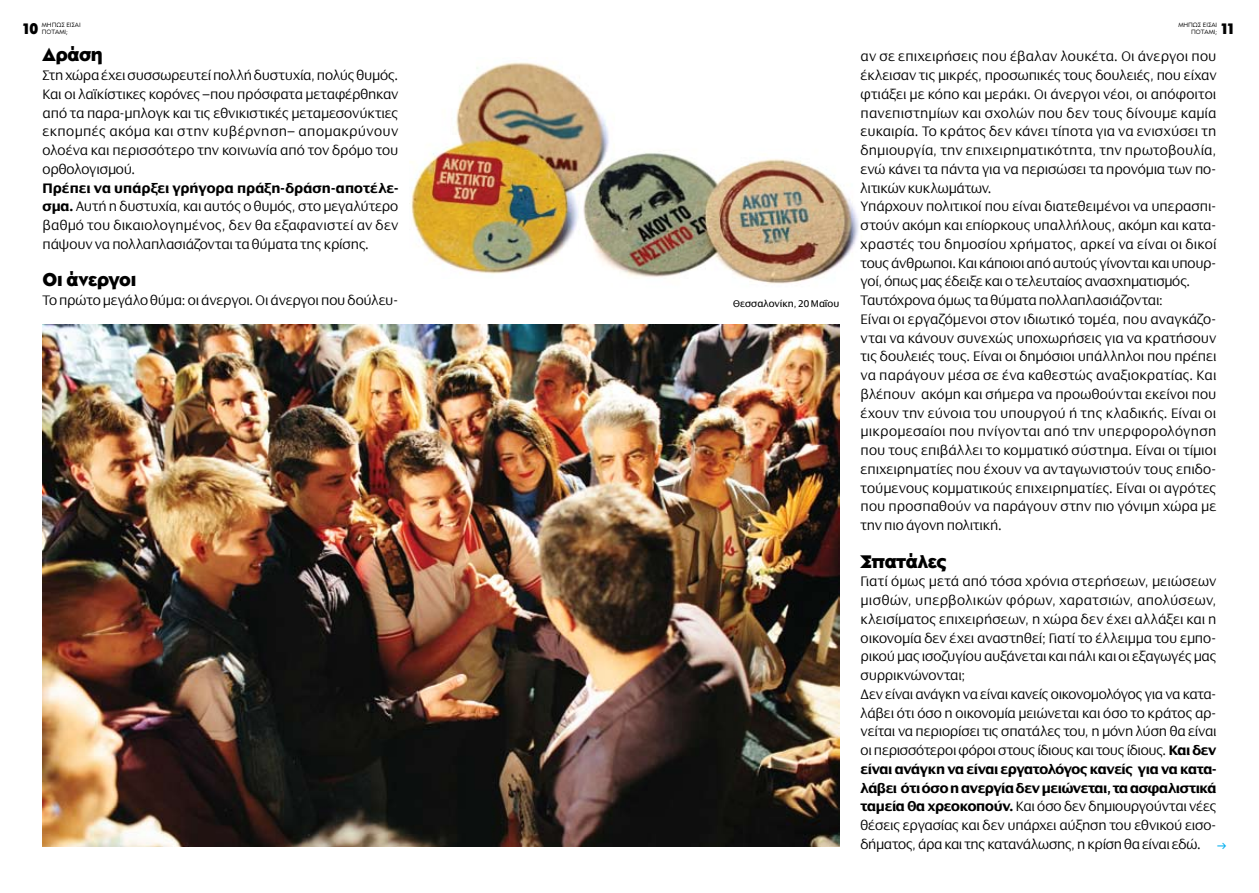
<style>
.page{position:relative;width:1259px;height:893px;background:#fff}
.page>*{position:absolute;margin:0;border:0;box-sizing:border-box;transform-origin:0 0}
.t1{font:18px "Nivea Bold GR";letter-spacing:-.015em;color:#000}
.t2{font:15px "Nivea Bold GR";color:#000}
.t3{font:300 14.85px/18.8px "Vialog";letter-spacing:.005em;color:#000}
.t4{font:13.5px "Fedra Sans Pro";color:#00aeef}
.t5{font:10.5px "Vialog";letter-spacing:.005em;color:#000}
.t6{font:6.15px/6.6px "Nivea Light GR";color:#000}
.s1{font-weight:700}
</style>
<div class="page">
<img style="left:615px;top:151px;width:244px;height:133px">
<img style="left:409px;top:62px;width:206px;height:212px">
<img style="left:43px;top:324px;width:796px;height:522px">
<p class="t2" style="left:23px;top:19px;width:17px">10</p>
<p class="t6" style="left:42px;top:22px;width:40px">μηπως εισαι ποταμι;</p>
<p class="t2" style="left:1220px;top:19px;width:14px">11</p>
<p class="t6" style="left:1178px;top:22px;width:40px;text-align:right">μηπως εισαι<br>Π οταμι;</p>
<p class="t3" style="left:860px;top:48px;width:357px">αν σε επιχειρήσεις που έβαλαν λουκέτα. Οι άνεργοι που έκλεισαν τις μικρές, προσωπικές τους δουλειές, που είχαν φτιάξει με κόπο και μεράκι. Οι άνεργοι νέοι, οι απόφοιτοι πανεπιστημίων και σχολών που δεν τους δίνουμε καμία ευκαιρία. Το κράτος δεν κάνει τίποτα για να ενισχύσει τη δημιουργία, την επιχειρηματικότητα, την πρωτοβουλία, ενώ κάνει τα πάντα για να περισώσει τα προνόμια των πο&shy;λιτικών κυκλωμάτων.<br>Υπάρχουν πολιτικοί που είναι διατεθειμένοι να υπερασπι&shy;στούν ακόμη και επίορκους υπαλλήλους, ακόμη και κατα&shy;χραστές του δημοσίου χρήματος, αρκεί να είναι οι δικοί τους άνθρωποι. Και κάποιοι από αυτούς γίνονται και υπουρ&shy;γοί, όπως μας έδειξε και ο τελευταίος ανασχηματισμός.<br>Ταυτόχρονα όμως τα θύματα πολλαπλασιάζονται:<br>Είναι οι εργαζόμενοι στον ιδιωτικό τομέα, που αναγκάζο&shy;νται να κάνουν συνεχώς υποχωρήσεις για να κρατήσουν τις δουλειές τους. Είναι οι δημόσιοι υπάλληλοι που πρέπει να παράγουν μέσα σε ένα καθεστώς αναξιοκρατίας. Και βλέπουν ακόμη και σήμερα να προωθούνται εκείνοι που έχουν την εύνοια του υπουργού ή της κλαδικής. Είναι οι μικρομεσαίοι που πνίγονται από την υπερφορολόγηση που τους επιβάλλει το κομματικό σύστημα. Είναι οι τίμιοι επιχειρηματίες που έχουν να ανταγωνιστούν τους επιδο&shy;τούμενους κομματικούς επιχειρηματίες. Είναι οι αγρότες που προσπαθούν να παράγουν στην πιο γόνιμη χώρα με την πιο άγονη πολιτική.</p>
<p class="t1" style="left:860px;top:550px;width:87px">Σπατάλες</p>
<p class="t3" style="left:860px;top:573px;width:357px">Γιατί όμως μετά από τόσα χρόνια στερήσεων, μειώσεων μισθών, υπερβολικών φόρων, χαρατσιών, απολύσεων, κλεισίματος επιχειρήσεων, η χώρα δεν έχει αλλάξει και η οικονομία δεν έχει αναστηθεί; Γιατί το έλλειμμα του εμπο&shy;ρικού μας ισοζυγίου αυξάνεται και πάλι και οι εξαγωγές μας συρρικνώνονται;<br>Δεν είναι ανάγκη να είναι κανείς οικονομολόγος για να κατα&shy;λάβει ότι όσο η οικονομία μειώνεται και όσο το κράτος αρ&shy;νείται να περιορίσει τις σπατάλες του, η μόνη λύση θα είναι οι περισσότεροι φόροι στους ίδιους και τους ίδιους. <span class="s1">Και δεν είναι ανάγκη να είναι εργατολόγος κανείς για να κατα&shy;λάβει ότι όσο η ανεργία δεν μειώνεται, τα ασφαλιστικά ταμεία θα χρεοκοπούν.</span> Και όσο δεν δημιουργούνται νέες θέσεις εργασίας και δεν υπάρχει αύξηση του εθνικού εισο&shy;δήματος, άρα και της κατανάλωσης, η κρίση θα είναι εδώ.</p>
<p class="t1" style="left:43px;top:43px;width:62px">Δράση</p>
<p class="t3" style="left:43px;top:66px;width:357px;text-align:justify">Στη χώρα έχει συσσωρευτεί πολλή δυστυχία, πολύς θυμός.<br>Και οι λαϊκίστικες κορόνες –που πρόσφατα μεταφέρθηκαν από τα παρα-μπλογκ και τις εθνικιστικές μεταμεσονύκτιες εκπομπές ακόμα και στην κυβέρνηση– απομακρύνουν ολοένα και περισσότερο την κοινωνία από τον δρόμο του ορθολογισμού.</p>
<p class="t3" style="left:43px;top:179px;width:357px;text-align:justify"><span class="s1">Πρέπει να υπάρξει γρήγορα πράξη-δράση-αποτέλε&shy;σμα.</span> Αυτή η δυστυχία, και αυτός ο θυμός, στο μεγαλύτερο βαθμό του δικαιολογημένος, δεν θα εξαφανιστεί αν δεν πάψουν να πολλαπλασιάζονται τα θύματα της κρίσης.</p>
<p class="t1" style="left:43px;top:268px;width:95px">Οι άνεργοι</p>
<p class="t3" style="left:43px;top:291px;width:357px">Το πρώτο μεγάλο θύμα: οι άνεργοι. Οι άνεργοι που δούλευ-</p>
<p class="t5" style="left:733px;top:298px;width:108px">Θεσσαλονίκη, 20 Μαΐου</p>
<p class="t4" style="left:1216px;top:837px;width:12px">→</p>
</div>
